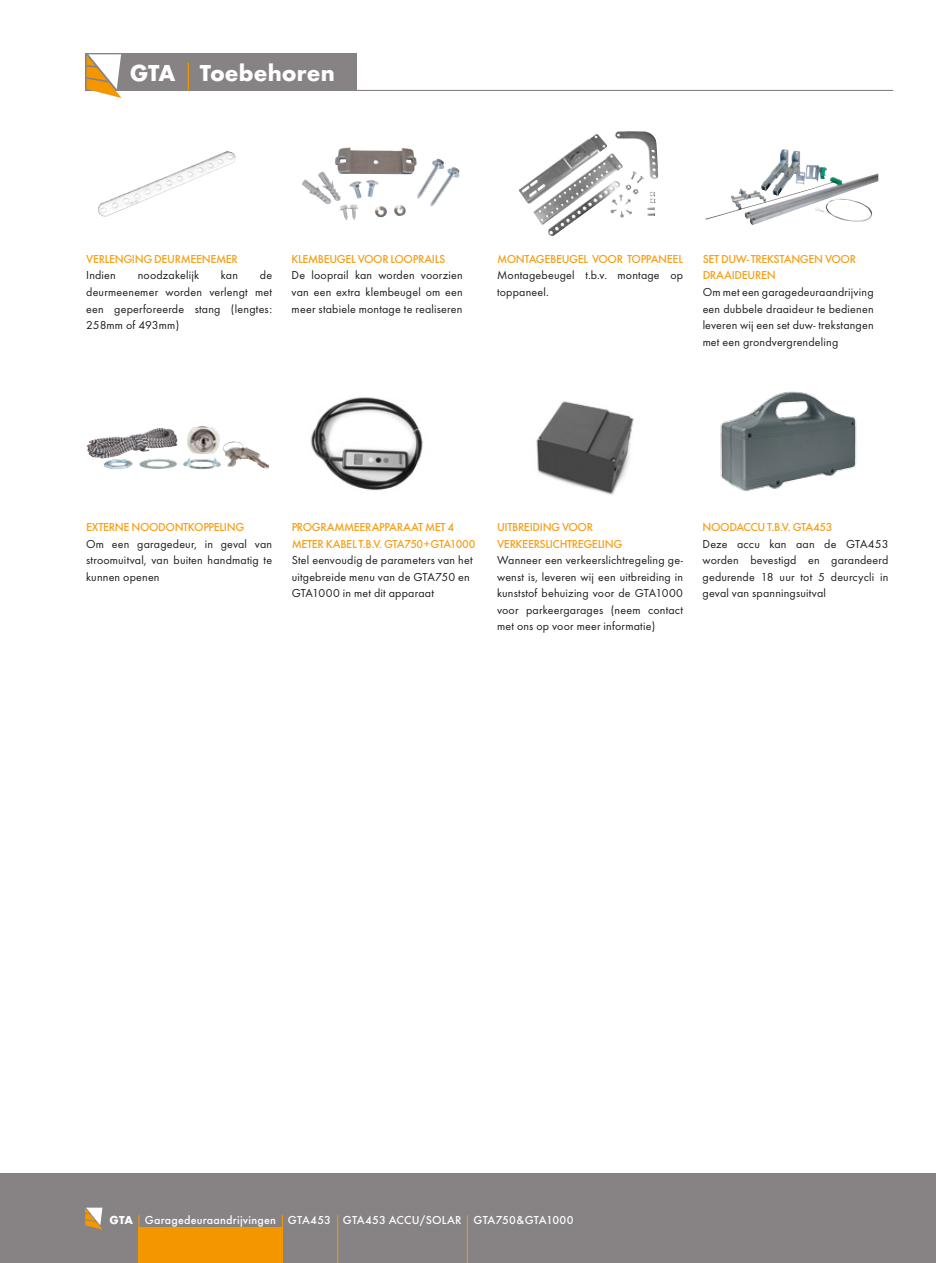
<style>
.page{position:relative;width:936px;height:1263px;background:#fff}
.page>*{position:absolute;margin:0;border:0;box-sizing:border-box;transform-origin:0 0}
.t1{font:700 24px "Futura T";letter-spacing:.005em;color:#fff}
.t2{font:12px/16.5px "Futura T";letter-spacing:.015em;color:#000;text-align:justify}
.t3{font:500 12px/16.5px "Futura T";letter-spacing:-.03em;color:#f49600}
.t4{font:500 12px "Futura T";letter-spacing:.02em;color:#fff}
.s1{font-weight:700}
</style>
<div class="page">
<div style="left:0;top:1174px;width:935px;height:89px;background:#878385"></div>
<svg style="left:85px;top:1208px;width:18px;height:22px"></svg>
<hr style="left:138px;top:1215px;width:1px;height:48px;background:#f49600">
<hr style="left:282px;top:1215px;width:1px;height:48px;background:#f49600">
<hr style="left:337px;top:1215px;width:1px;height:48px;background:#f49600">
<hr style="left:85px;top:90px;width:808px;height:1px;background:#878385">
<hr style="left:467px;top:1215px;width:1px;height:48px;background:#f49600">
<div style="left:85px;top:53px;width:272px;height:38px;background:#878385"></div>
<svg style="left:87px;top:54px;width:34px;height:44px"></svg>
<svg style="left:188px;top:63px;width:1px;height:28px"></svg>
<div style="left:138px;top:1228px;width:145px;height:35px;background:#f49600"></div>
<img style="left:203px;top:151px;width:24px;height:10px">
<img style="left:87px;top:426px;width:142px;height:33px">
<img style="left:335px;top:147px;width:109px;height:52px">
<img style="left:310px;top:397px;width:113px;height:94px">
<img style="left:518px;top:131px;width:140px;height:73px">
<img style="left:536px;top:401px;width:98px;height:94px">
<img style="left:720px;top:391px;width:137px;height:100px">
<img style="left:760px;top:149px;width:65px;height:47px">
<h1 class="t1" style="left:130px;top:59px;width:206px">GTA Toebehoren</h1>
<p class="t3" style="left:86px;top:251px;width:153px">VERLENGING DEURMEENEMER</p>
<p class="t2" style="left:86px;top:267px;width:31px">Indien</p>
<p class="t2" style="left:138px;top:267px;width:63px">noodzakelijk</p>
<p class="t2" style="left:221px;top:267px;width:19px">kan</p>
<p class="t2" style="left:86px;top:267px;width:187px;text-indent:174px">de deurmeenemer worden verlengt met een geperforeerde stang (lengtes:<br>258mm of 493mm)</p>
<p class="t3" style="left:291px;top:251px;width:155px">KLEMBEUGEL VOOR LOOPRAILS</p>
<p class="t2" style="left:291px;top:267px;width:173px">De looprail kan worden voorzien van een extra klembeugel om een meer stabiele montage te realiseren</p>
<p class="t3" style="left:497px;top:251px;width:187px">MONTAGEBEUGEL VOOR TOPPANEEL</p>
<p class="t2" style="left:497px;top:267px;width:187px">Montagebeugel t.b.v. montage op toppaneel.</p>
<p class="t3" style="left:702px;top:251px;width:155px">SET DUW- TREKSTANGEN VOOR<br>DRAAIDEUREN</p>
<p class="t2" style="left:702px;top:284px;width:173px">Om met een garagedeuraandrijving een dubbele draaideur te bedienen leveren wij een set duw- trekstangen met een grondvergrendeling</p>
<p class="t3" style="left:86px;top:519px;width:160px">EXTERNE NOODONTKOPPELING</p>
<p class="t2" style="left:86px;top:535px;width:187px">Om een garagedeur, in geval van stroomuitval, van buiten handmatig te kunnen openen</p>
<p class="t3" style="left:291px;top:519px;width:185px">PROGRAMMEERAPPARAAT MET 4<br>METER KABEL T.B.V. GTA750+GTA1000</p>
<p class="t2" style="left:291px;top:552px;width:182px;text-align:left">Stel eenvoudig de parameters van het uitgebreide menu van de GTA750 en<br>GTA1000 in met dit apparaat</p>
<p class="t3" style="left:497px;top:519px;width:127px">UITBREIDING VOOR<br>VERKEERSLICHTREGELING</p>
<p class="t2" style="left:497px;top:552px;width:187px">Wanneer een verkeerslichtregeling ge&shy;wenst is, leveren wij een uitbreiding in kunststof behuizing voor de GTA1000 voor parkeergarages (neem contact met ons op voor meer informatie)</p>
<p class="t3" style="left:702px;top:519px;width:132px">NOODACCU T.B.V. GTA453</p>
<p class="t2" style="left:702px;top:535px;width:187px">Deze accu kan aan de GTA453 worden bevestigd en garandeerd gedurende 18 uur tot 5 deurcycli in geval van spanningsuitval</p>
<p class="t4" style="left:109px;top:1213px;width:465px"><span class="s1">GTA</span> Garagedeuraandrijvingen GTA453 GTA453 ACCU/SOLAR GTA750&amp;GTA1000</p>
</div>
